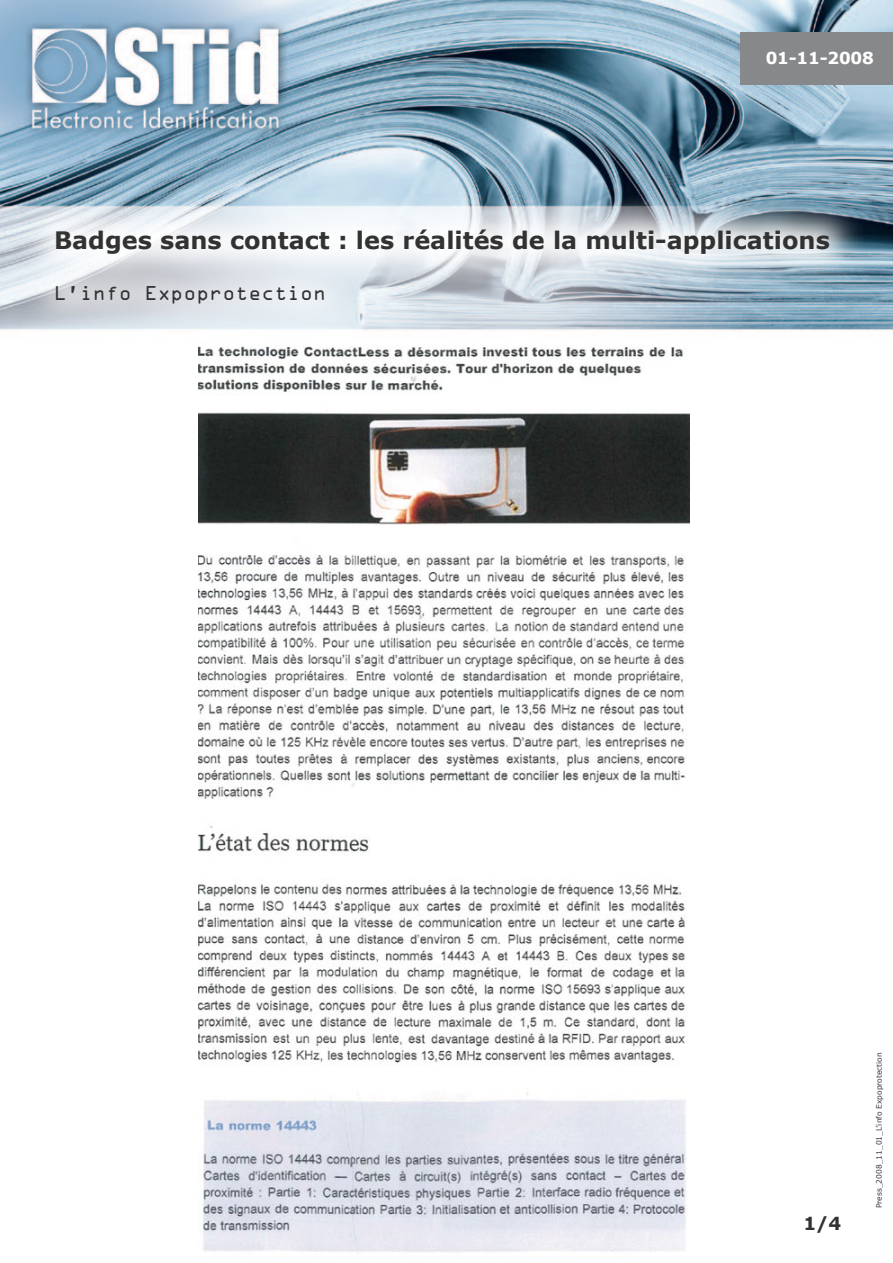
<style>
.page{position:relative;width:893px;height:1263px;background:#fff}
.page>*{position:absolute;margin:0;border:0;box-sizing:border-box;transform-origin:0 0}
.t1{font:700 24px "Verdana";color:#323232}
.t2{font:18px "OCRA Std";color:#323232}
.t3{font:700 18px "Verdana";color:#323232}
.t4{font:700 16.5px "Verdana";letter-spacing:-.01em;color:#fff}
.t5{font:7.5px "Verdana";color:#393b3e}
</style>
<div class="page">
<img style="left:0;top:0;width:893px;height:331px">
<div style="left:13px;top:243px;width:346px;height:96px;background:#fff;opacity:.75"></div>
<svg style="left:14px;top:187px;width:851px;height:103px"></svg>
<img style="left:198px;top:346px;width:492px;height:906px">
<div style="left:740px;top:32px;width:153px;height:52px;background:#87888a"></div>
<p class="t4" style="left:766px;top:47px;width:110px">01-11-2008</p>
<p class="t1" style="left:54px;top:224px;width:777px">Badges sans contact : les réalités de la multi-applications</p>
<p class="t2" style="left:54px;top:285px;width:274px">L’info Expoprotection</p>
<p class="t3" style="left:803px;top:1211px;width:39px">1/4</p>
<p class="t5" style="left:874px;top:1208px;width:157px;rotate:-90deg">Press_2008_11_01_L’info Expoprotection</p>
</div>
